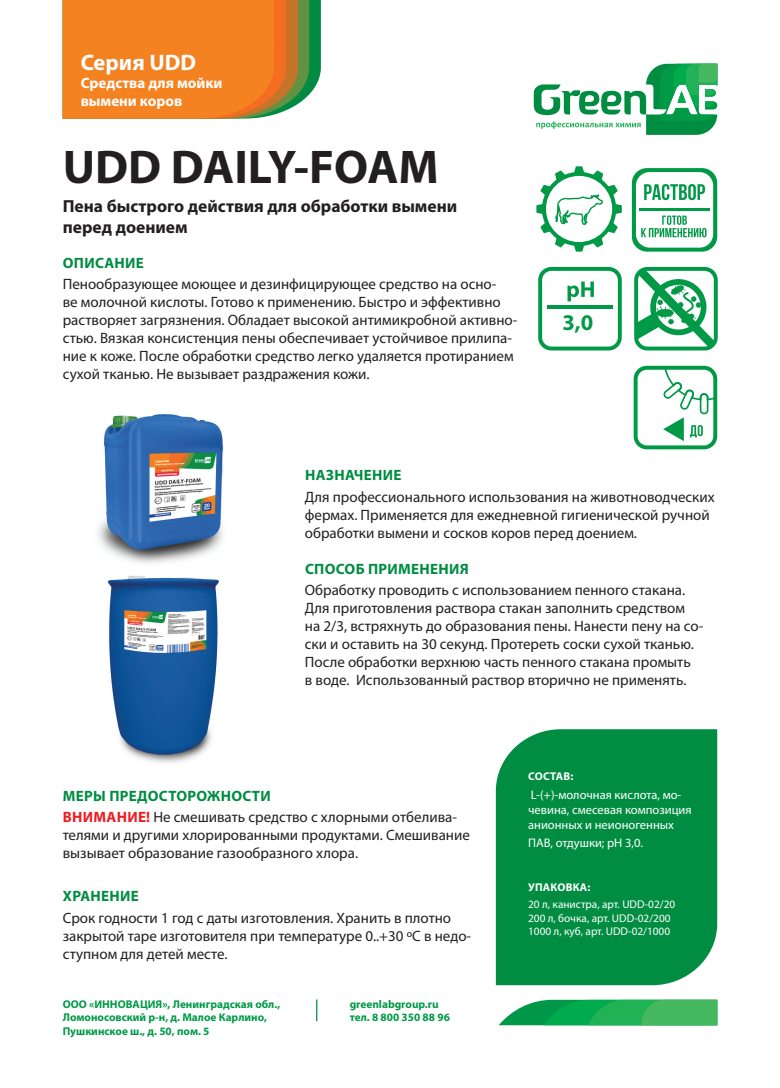
<style>
.page{position:relative;width:780px;height:1088px;background:#fff}
.page>*{position:absolute;margin:0;border:0;box-sizing:border-box;transform-origin:0 0}
.t1{font:700 47.5px "Myriad Pro";color:#231f20}
.t2{font:700 22.5px "Myriad Pro";color:#fff}
.t3{font:700 22.5px "Myriad Pro";color:#009a47}
.t4{font:700 17.5px/21px "Myriad Pro";color:#231f20}
.t5{font:15px/18px "Myriad Pro";color:#231f20}
.t6{font:700 15px "Myriad Pro";letter-spacing:.02em;color:#008d42}
.t7{font:700 15px/18px "Myriad Pro";color:#fff}
.t8{font:12.5px/15px "Myriad Pro";color:#fff}
.t9{font:700 11.25px/13.5px "Myriad Pro";color:#009a47}
.t10{font:11.25px/13.5px "Myriad Pro";color:#fff}
.t11{font:700 11.25px "Myriad Pro";letter-spacing:.02em;color:#fff}
.s1{font-weight:700;color:#008d42}
.s2{font-weight:700;color:#ee1d23}
</style>
<div class="page">
<svg style="left:63px;top:0;width:258px;height:119px;background:#e1852a"></svg>
<svg style="left:533px;top:64px;width:184px;height:71px"></svg>
<div style="left:496px;top:729px;width:221px;height:256px;background:#008d42"></div>
<svg style="left:316px;top:999px;width:1px;height:22px"></svg>
<img style="left:98px;top:414px;width:126px;height:349px">
<svg style="left:499px;top:1000px;width:218px;height:25px;background:#31b360"></svg>
<svg style="left:634px;top:267px;width:83px;height:83px"></svg>
<svg style="left:538px;top:267px;width:83px;height:83px"></svg>
<svg style="left:633px;top:366px;width:84px;height:83px"></svg>
<svg style="left:536px;top:166px;width:85px;height:86px"></svg>
<svg style="left:632px;top:168px;width:85px;height:84px"></svg>
<h2 class="t2" style="left:81px;top:49px;width:117px">Серия UDD</h2>
<p class="t7" style="left:81px;top:74px;width:143px">Средства для мойки вымени коров</p>
<h1 class="t1" style="left:63px;top:141px;width:377px">UDD DAILY-FOAM</h1>
<p class="t4" style="left:63px;top:195px;width:396px">Пена быстрого действия для обработки вымени перед доением</p>
<p class="t6" style="left:63px;top:254px;width:82px">ОПИСАНИЕ</p>
<p class="t5" style="left:63px;top:276px;width:456px">Пенообразующее моющее и дезинфицирующее средство на осно-<br>ве молочной кислоты. Готово к применению. Быстро и эффективно растворяет загрязнения. Обладает высокой антимикробной активно&shy;стью. Вязкая консистенция пены обеспечивает устойчивое прилипа&shy;ние к коже. После обработки средство легко удаляется протиранием сухой тканью. Не вызывает раздражения кожи.</p>
<h2 class="t3" style="left:562px;top:310px;width:32px">3,0</h2>
<p class="t6" style="left:305px;top:467px;width:98px">НАЗНАЧЕНИЕ</p>
<p class="t5" style="left:305px;top:488px;width:411px">Для профессионального использования на животноводческих фермах. Применяется для ежедневной гигиенической ручной обработки вымени и сосков коров перед доением.</p>
<p class="t6" style="left:305px;top:560px;width:165px">СПОСОБ ПРИМЕНЕНИЯ</p>
<p class="t5" style="left:305px;top:581px;width:400px">Обработку проводить с использованием пенного стакана.<br>Для приготовления раствора стакан заполнить средством на 2/3, встряхнуть до образования пены. Нанести пену на со&shy;ски и оставить на 30 секунд. Протереть соски сухой тканью.<br>После обработки верхнюю часть пенного стакана промыть<br>в воде. Использованный раствор вторично не применять.</p>
<p class="t5" style="left:63px;top:785px;width:395px;line-height:21.5px"><span class="s1">МЕРЫ ПРЕДОСТОРОЖНОСТИ<br></span><span class="s2">ВНИМАНИЕ!</span> Не смешивать средство с хлорными отбелива-</p>
<p class="t5" style="left:63px;top:826px;width:409px">телями и другими хлорированными продуктами. Смешивание вызывает образование газообразного хлора.</p>
<p class="t6" style="left:63px;top:887px;width:77px">ХРАНЕНИЕ</p>
<p class="t5" style="left:63px;top:909px;width:410px">Срок годности 1 год с даты изготовления. Хранить в плотно закрытой таре изготовителя при температуре 0..+30 ºС в недо&shy;ступном для детей месте.</p>
<p class="t9" style="left:63px;top:997px;width:219px">ООО «ИННОВАЦИЯ», Ленинградская обл.,<br>Ломоносовский р-н, д. Малое Карлино,<br>Пушкинское ш., д. 50, пом. 5</p>
<p class="t9" style="left:349px;top:997px;width:102px">greenlabgroup.ru тел. 8 800 350 88 96</p>
<p class="t11" style="left:528px;top:770px;width:47px">СОСТАВ:</p>
<p class="t8" style="left:528px;top:787px;width:165px">L-(+)-молочная кислота, мо&shy;чевина, смесевая композиция анионных и неионогенных</p>
<p class="t8" style="left:528px;top:835px;width:116px">ПАВ, отдушки; рН 3,0.</p>
<p class="t11" style="left:528px;top:881px;width:64px">УПАКОВКА:</p>
<p class="t10" style="left:528px;top:898px;width:148px">20 л, канистра, арт. UDD-02/20<br>200 л, бочка, арт. UDD-02/200<br>1000 л, куб, арт. UDD-02/1000</p>
</div>
